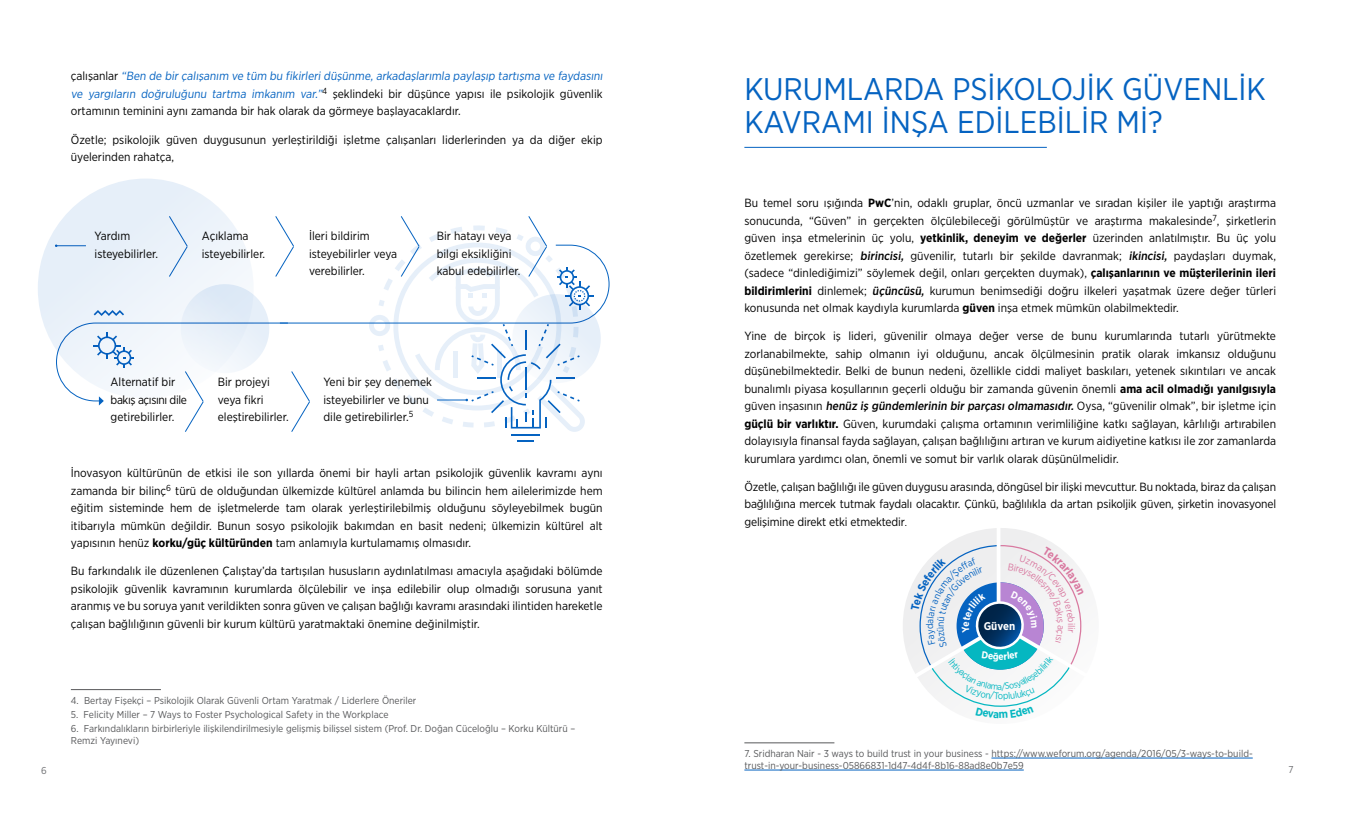
<style>
.page{position:relative;width:1347px;height:815px;background:#fff}
.page>*{position:absolute;margin:0;border:0;box-sizing:border-box;transform-origin:0 0}
.t1{font:31.25px/33.8px "Gotham Narrow";color:#0563c1}
.t2{font:11.88px/17.5px "Gotham Narrow";color:#000}
.t3{font:11.88px/17.5px "Gotham Narrow";color:#0563c1}
.t4{font:700 11.25px "Gotham Narrow";color:#fff}
.t5{font:10px/12px "Gotham Narrow";color:#58595b}
.t6{font:10px "Gotham Narrow";color:#6d6e71}
.s1{color:#000}
.s2{font-weight:700}
.s3{font-weight:500}
.s4{font-size:10px}
</style>
<div class="page">
<div style="left:902px;top:528px;width:196px;height:196px;background:#eeeeef;border-radius:50%"></div>
<hr style="left:71px;top:689px;width:90px;height:1px;background:#58595b">
<hr style="left:744px;top:743px;width:90px;height:1px;background:#58595b">
<hr style="left:991px;top:758px;width:261px;height:1px;background:#0563c1">
<hr style="left:744px;top:770px;width:279px;height:1px;background:#0563c1">
<hr style="left:744px;top:147px;width:302px;height:1px;background:#0563c1">
<svg style="left:518px;top:441px;width:16px;height:1px"></svg>
<div style="left:38px;top:179px;width:216px;height:219px;background:#e6eff9;border-radius:50%"></div>
<svg style="left:55px;top:215px;width:554px;height:220px"></svg>
<hr style="left:996px;top:515px;width:4px;height:102px;background:#fff">
<svg style="left:903px;top:544px;width:195px;height:174px"></svg>
<p class="t3" style="left:71px;top:67px;width:535px"><span class="s1">ç a l ı ş a n l a r</span> “Ben de bir çalışanım ve tüm bu fikirleri düşünme, arkadaşlarımla paylaşıp tartışma ve faydasını ve yargıların doğruluğunu tartma imkanım var.”<sup>4</sup> <span class="s1">şeklindeki bir düşünce yapısı ile psikolojik güvenlik ortamının teminini aynı zamanda bir hak olarak da görmeye başlayacaklardır.</span></p>
<p class="t2" style="left:71px;top:130px;width:533px">Özetle; psikolojik güven duygusunun yerleştirildiği işletme çalışanları liderlerinden ya da diğer ekip üyelerinden rahatça,</p>
<p class="t2" style="left:95px;top:227px;width:65px">Yardım isteyebilirler.</p>
<p class="t2" style="left:202px;top:227px;width:65px">Açıklama isteyebilirler.</p>
<p class="t2" style="left:309px;top:227px;width:90px">İleri bildirim isteyebilirler veya verebilirler.</p>
<p class="t2" style="left:437px;top:227px;width:85px">Bir hatayı veya bilgi eksikliğini kabul edebilirler.</p>
<p class="t2" style="left:111px;top:373px;width:78px">Alternatif bir bakış açısını dile getirebilirler.</p>
<p class="t2" style="left:218px;top:373px;width:72px">Bir projeyi veya fikri eleştirebilirler.</p>
<p class="t2" style="left:323px;top:373px;width:110px">Yeni bir şey denemek isteyebilirler ve bunu dile getirebilirler.<sup>5</sup></p>
<p class="t2" style="left:71px;top:464px;width:533px;text-align:justify">İnovasyon kültürünün de etkisi ile son yıllarda önemi bir hayli artan psikolojik güvenlik kavramı aynı zamanda bir bilinç<sup>6</sup> türü de olduğundan ülkemizde kültürel anlamda bu bilincin hem ailelerimizde hem eğitim sisteminde hem de işletmelerde tam olarak yerleştirilebilmiş olduğunu söyleyebilmek bugün itibarıyla mümkün değildir. Bunun sosyo psikolojik bakımdan en basit nedeni; ülkemizin kültürel alt yapısının henüz <span class="s2">korku/güç kültüründen</span> tam anlamıyla kurtulamamış olmasıdır.</p>
<p class="t2" style="left:71px;top:562px;width:533px;text-align:justify">Bu farkındalık ile düzenlenen Çalıştay’da tartışılan hususların aydınlatılması amacıyla aşağıdaki bölümde psikolojik güvenlik kavramının kurumlarda ölçülebilir ve inşa edilebilir olup olmadığı sorusuna yanıt aranmış ve bu soruya yanıt verildikten sonra güven ve çalışan bağlığı kavramı arasındaki ilintiden hareketle çalışan bağlılığının güvenli bir kurum kültürü yaratmaktaki önemine değinilmiştir.</p>
<p class="t5" style="left:71px;top:694px;width:347px">4. Bertay Fişekçi – Psikolojik Olarak Güvenli Ortam Yaratmak / Liderlere Öneriler</p>
<p class="t5" style="left:71px;top:708px;width:319px">5. Felicity Miller – 7 Ways to Foster Psychological Safety in the Workplace</p>
<p class="t5" style="left:71px;top:722px;width:506px">6. Farkındalıkların birbirleriyle ilişkilendirilmesiyle gelişmiş bilişsel sistem (Prof. Dr. Doğan Cüceloğlu – Korku Kültürü –<br>Remzi Yayınevi)</p>
<h1 class="t1" style="left:744px;top:71px;width:523px">KURUMLARDA PSİKOLOJİK GÜVENLİK<br>KAVRAMI İNŞA EDİLEBİLİR Mİ?</h1>
<p class="t2" style="left:744px;top:194px;width:533px;text-align:justify">Bu temel soru ışığında <span class="s2">PwC</span>’nin, odaklı gruplar, öncü uzmanlar ve sıradan kişiler ile yaptığı araştırma sonucunda, “Güven” in gerçekten ölçülebileceği görülmüştür ve araştırma makalesinde<sup>7</sup>, şirketlerin güven inşa etmelerinin üç yolu, <span class="s2">yetkinlik, deneyim ve değerler</span> üzerinden anlatılmıştır. Bu üç yolu özetlemek gerekirse; <span class="s3">birincisi,</span> güvenilir, tutarlı bir şekilde davranmak; <span class="s3">ikincisi,</span> paydaşları duymak, (sadece “dinlediğimizi” söylemek değil, onları gerçekten duymak), <span class="s2">çalışanlarının ve müşterilerinin ileri bildirimlerini</span> dinlemek; <span class="s3">üçüncüsü,</span> kurumun benimsediği doğru ilkeleri yaşatmak üzere değer türleri konusunda net olmak kaydıyla kurumlarda <span class="s2">güven</span> inşa etmek mümkün olabilmektedir.</p>
<p class="t2" style="left:744px;top:327px;width:533px;text-align:justify">Yine de birçok iş lideri, güvenilir olmaya değer verse de bunu kurumlarında tutarlı yürütmekte zorlanabilmekte, sahip olmanın iyi olduğunu, ancak ölçülmesinin pratik olarak imkansız olduğunu düşünebilmektedir. Belki de bunun nedeni, özellikle ciddi maliyet baskıları, yetenek sıkıntıları ve ancak bunalımlı piyasa koşullarının geçerli olduğu bir zamanda güvenin önemli <span class="s2">ama acil olmadığı yanılgısıyla </span>güven inşasının <span class="s3">henüz iş gündemlerinin bir parçası olmamasıdır.</span> Oysa, “güvenilir olmak”, bir işletme için <span class="s2">güçlü bir varlıktır.</span> Güven, kurumdaki çalışma ortamının verimliliğine katkı sağlayan, kârlılığı artırabilen dolayısıyla finansal fayda sağlayan, çalışan bağlılığını artıran ve kurum aidiyetine katkısı ile zor zamanlarda kurumlara yardımcı olan, önemli ve somut bir varlık olarak düşünülmelidir.</p>
<p class="t2" style="left:744px;top:478px;width:533px;text-align:justify">Özetle, çalışan bağlılığı ile güven duygusu arasında, döngüsel bir ilişki mevcuttur. Bu noktada, biraz da çalışan bağlılığına mercek tutmak faydalı olacaktır. Çünkü, bağlılıkla da artan psikoljik güven, şirketin inovasyonel gelişimine direkt etki etmektedir<span class="s4">.</span></p>
<p class="t4" style="left:983px;top:619px;width:33px">Güven</p>
<p class="t5" style="left:744px;top:747px;width:510px">7. Sridharan Nair - 3 ways to build trust in your business - https://www.weforum.org/agenda/2016/05/3-ways-to-build&shy;trust-in-your-business-05866831-1d47-4d4f-8b16-88ad8e0b7e59</p>
<p class="t6" style="left:41px;top:764px;width:7px">6</p>
<p class="t6" style="left:1288px;top:764px;width:7px">7</p>
</div>
